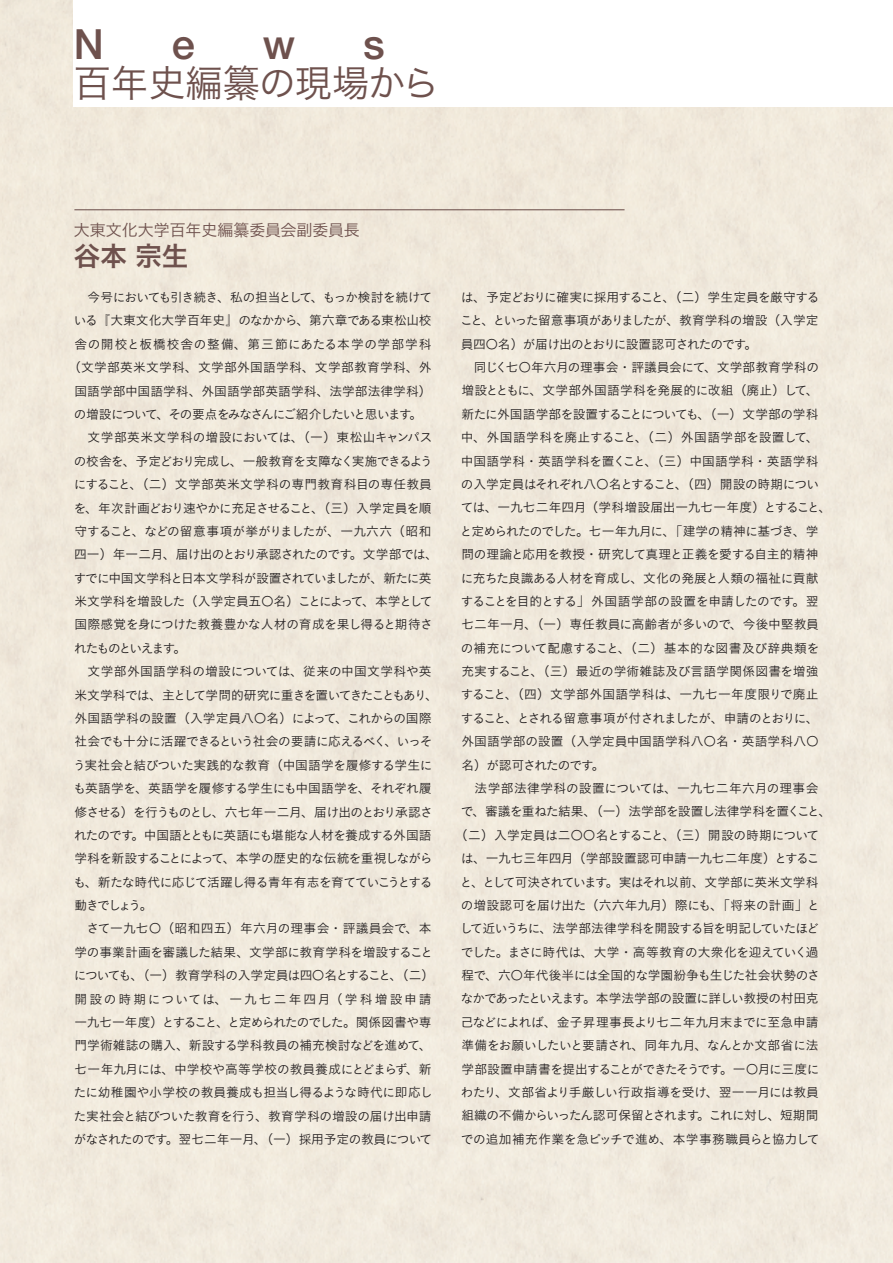
<style>
.page{position:relative;width:893px;height:1263px;background:#fff}
.page>*{position:absolute;margin:0;border:0;box-sizing:border-box;transform-origin:0 0}
.t1{font:500 41.7px "Helvetica Neue LT Pro";color:#6e514d}
.t2{font:37.2px "Hiragino Sans Pr 6 N W3";color:#6e514d}
.t3{font:26.55px "Hiragino Sans Pr 6 N W6";color:#6e514d}
.t4{font:15.9px "Hiragino Sans Pr 6 N W3";color:#6e514d}
.t5{font:12.75px "Koburina Go Std W3";letter-spacing:-.03em;color:#231f20}
.t6{font:12.75px "Koburina Go Std W3";letter-spacing:-.05em;color:#231f20}
.t7{font:12.75px "Koburina Go Std W3";letter-spacing:-.065em;color:#231f20}
.t8{font:12.75px "Koburina Go Std W3";letter-spacing:-.075em;color:#231f20}
.t9{font:12.75px "Koburina Go Std W3";letter-spacing:.015em;color:#231f20}
.t10{font:12.75px "Koburina Go Std W3";letter-spacing:-.06em;color:#231f20}
.t11{font:12.75px "Koburina Go Std W3";letter-spacing:-.01em;color:#231f20}
.t12{font:12.75px "Koburina Go Std W3";letter-spacing:-.005em;color:#231f20}
.t13{font:12.75px "Koburina Go Std W3";letter-spacing:.02em;color:#231f20}
.t14{font:12.75px "Koburina Go Std W3";letter-spacing:-.055em;color:#231f20}
.t15{font:12.75px "Koburina Go Std W3";letter-spacing:.025em;color:#231f20}
.t16{font:12.75px "Koburina Go Std W3";letter-spacing:.005em;color:#231f20}
.t17{font:12.75px "Koburina Go Std W3";letter-spacing:-.08em;color:#231f20}
.t18{font:12.75px "Koburina Go Std W3";letter-spacing:-.105em;color:#231f20}
.t19{font:12.75px "Koburina Go Std W3";letter-spacing:-.07em;color:#231f20}
.t20{font:12.75px "Koburina Go Std W3";color:#231f20}
.t21{font:12.75px "Koburina Go Std W3";letter-spacing:.01em;color:#231f20}
.t22{font:12.75px "Koburina Go Std W3";letter-spacing:.045em;color:#231f20}
.t23{font:12.75px "Koburina Go Std W3";letter-spacing:.145em;color:#231f20}
.t24{font:12.75px "Koburina Go Std W3";letter-spacing:-.135em;color:#231f20}
.s1{font-family:"Ryumin Pro";font-weight:700}
</style>
<div class="page">
<hr style="left:74px;top:209px;width:551px;height:1px;background:#6e514d">
<h1 class="t1" style="left:74px;top:19px;width:32px">N</h1>
<h1 class="t1" style="left:172px;top:19px;width:25px">e</h1>
<h1 class="t1" style="left:263px;top:19px;width:34px">w</h1>
<h1 class="t1" style="left:363px;top:19px;width:23px">s</h1>
<h2 class="t2" style="left:74px;top:49px;width:367px">百年史編纂の現場から</h2>
<p class="t4" style="left:74px;top:216px;width:287px">大東文化大学百年史編纂委員会副委員長</p>
<h3 class="t3" style="left:74px;top:232px;width:116px">谷本宗生</h3>
<p class="t7" style="left:74px;top:288px;width:359px">　今号においても引き続き、私の担当として、もっか検討を続けて</p>
<p class="t11" style="left:74px;top:311px;width:359px">いる<span class="s1">『</span>大東文化大学百年史<span class="s1">』</span>のなかから、第六章である東松山校</p>
<p class="t22" style="left:74px;top:334px;width:359px">舎の開校と板橋校舎の整備、第三節にあたる本学の学部学科</p>
<p class="t13" style="left:68px;top:358px;width:365px">（文学部英米文学科、文学部外国語学科、文学部教育学科、外</p>
<p class="t16" style="left:74px;top:381px;width:359px">国語学部中国語学科、外国語学部英語学科、法学部法律学科）</p>
<p class="t18" style="left:74px;top:405px;width:350px">の増設について、その要点をみなさんにご紹介したいと思います。</p>
<p class="t20" style="left:74px;top:428px;width:360px">　文学部英米文学科の増設においては、（一）東松山キャンパス</p>
<p class="t5" style="left:74px;top:451px;width:361px">の校舎を、予定どおり完成し、一般教育を支障なく実施できるよう</p>
<p class="t15" style="left:74px;top:475px;width:360px">にすること、（二）文学部英米文学科の専門教育科目の専任教員</p>
<p class="t7" style="left:74px;top:498px;width:359px">を、年次計画どおり速やかに充足させること、（三）入学定員を順</p>
<p class="t12" style="left:74px;top:521px;width:359px">守すること、などの留意事項が挙がりましたが、一九六六（昭和</p>
<p class="t7" style="left:74px;top:545px;width:365px">四一）年一二月、届け出のとおり承認されたのです。文学部では、</p>
<p class="t17" style="left:74px;top:568px;width:359px">すでに中国文学科と日本文学科が設置されていましたが、新たに英</p>
<p class="t5" style="left:74px;top:592px;width:359px">米文学科を増設した（入学定員五〇名）ことによって、本学として</p>
<p class="t5" style="left:74px;top:615px;width:360px">国際感覚を身につけた教養豊かな人材の育成を果し得ると期待さ</p>
<p class="t24" style="left:74px;top:638px;width:114px">れたものといえます。</p>
<p class="t9" style="left:74px;top:662px;width:359px">　文学部外国語学科の増設については、従来の中国文学科や英</p>
<p class="t8" style="left:74px;top:685px;width:365px">米文学科では、主として学問的研究に重きを置いてきたこともあり、</p>
<p class="t5" style="left:74px;top:709px;width:359px">外国語学科の設置（入学定員八〇名）によって、これからの国際</p>
<p class="t6" style="left:74px;top:732px;width:360px">社会でも十分に活躍できるという社会の要請に応えるべく、いっそ</p>
<p class="t5" style="left:73px;top:755px;width:361px">う実社会と結びついた実践的な教育（中国語学を履修する学生に</p>
<p class="t5" style="left:73px;top:779px;width:360px">も英語学を、英語学を履修する学生にも中国語学を、それぞれ履</p>
<p class="t10" style="left:74px;top:802px;width:360px">修させる）を行うものとし、六七年一二月、届け出のとおり承認さ</p>
<p class="t7" style="left:74px;top:825px;width:359px">れたのです。中国語とともに英語にも堪能な人材を養成する外国語</p>
<p class="t5" style="left:74px;top:849px;width:360px">学科を新設することによって、本学の歴史的な伝統を重視しながら</p>
<p class="t6" style="left:73px;top:872px;width:361px">も、新たな時代に応じて活躍し得る青年有志を育てていこうとする</p>
<p class="t5" style="left:74px;top:896px;width:80px">動きでしょう。</p>
<p class="t16" style="left:74px;top:919px;width:359px">　さて一九七〇（昭和四五）年六月の理事会・評議員会で、本</p>
<p class="t5" style="left:74px;top:942px;width:360px">学の事業計画を審議した結果、文学部に教育学科を増設すること</p>
<p class="t6" style="left:74px;top:966px;width:362px">についても、（一）教育学科の入学定員は四〇名とすること、（二）</p>
<p class="t23" style="left:74px;top:989px;width:359px">開設の時期については、一九七二年四月（学科増設申請</p>
<p class="t19" style="left:74px;top:1012px;width:359px">一九七一年度）とすること、と定められたのでした。関係図書や専</p>
<p class="t5" style="left:74px;top:1036px;width:359px">門学術雑誌の購入、新設する学科教員の補充検討などを進めて、</p>
<p class="t12" style="left:74px;top:1059px;width:359px">七一年九月には、中学校や高等学校の教員養成にとどまらず、新</p>
<p class="t5" style="left:74px;top:1083px;width:360px">たに幼稚園や小学校の教員養成も担当し得るような時代に即応し</p>
<p class="t5" style="left:74px;top:1106px;width:359px">た実社会と結びついた教育を行う、教育学科の増設の届け出申請</p>
<p class="t14" style="left:74px;top:1129px;width:360px">がなされたのです。翌七二年一月、（一）採用予定の教員について</p>
<p class="t6" style="left:461px;top:287px;width:360px">は、予定どおりに確実に採用すること、（二）学生定員を厳守する</p>
<p class="t5" style="left:460px;top:311px;width:360px">こと、といった留意事項がありましたが、教育学科の増設（入学定</p>
<p class="t8" style="left:461px;top:334px;width:298px">員四〇名）が届け出のとおりに設置認可されたのです。</p>
<p class="t5" style="left:461px;top:358px;width:359px">　同じく七〇年六月の理事会・評議員会にて、文学部教育学科の</p>
<p class="t9" style="left:461px;top:381px;width:359px">増設とともに、文学部外国語学科を発展的に改組（廃止）して、</p>
<p class="t5" style="left:461px;top:404px;width:359px">新たに外国語学部を設置することについても、（一）文学部の学科</p>
<p class="t9" style="left:461px;top:428px;width:359px">中、外国語学科を廃止すること、（二）外国語学部を設置して、</p>
<p class="t13" style="left:461px;top:451px;width:359px">中国語学科・英語学科を置くこと、（三）中国語学科・英語学科</p>
<p class="t5" style="left:461px;top:475px;width:360px">の入学定員はそれぞれ八〇名とすること、（四）開設の時期につい</p>
<p class="t11" style="left:461px;top:498px;width:372px">ては、一九七二年四月（学科増設届出一九七一年度）とすること、</p>
<p class="t10" style="left:460px;top:521px;width:360px">と定められたのでした。七一年九月に、<span class="s1">「</span>建学の精神に基づき、学</p>
<p class="t5" style="left:461px;top:545px;width:359px">問の理論と応用を教授・研究して真理と正義を愛する自主的精神</p>
<p class="t5" style="left:461px;top:568px;width:359px">に充ちた良識ある人材を育成し、文化の発展と人類の福祉に貢献</p>
<p class="t5" style="left:461px;top:591px;width:359px">することを目的とする<span class="s1">」</span>外国語学部の設置を申請したのです。翌</p>
<p class="t5" style="left:461px;top:615px;width:359px">七二年一月、（一）専任教員に高齢者が多いので、今後中堅教員</p>
<p class="t11" style="left:461px;top:638px;width:360px">の補充について配慮すること、（二）基本的な図書及び辞典類を</p>
<p class="t9" style="left:461px;top:662px;width:359px">充実すること、（三）最近の学術雑誌及び言語学関係図書を増強</p>
<p class="t15" style="left:461px;top:685px;width:359px">すること、（四）文学部外国語学科は、一九七一年度限りで廃止</p>
<p class="t8" style="left:461px;top:708px;width:359px">すること、とされる留意事項が付されましたが、申請のとおりに、</p>
<p class="t21" style="left:461px;top:732px;width:359px">外国語学部の設置（入学定員中国語学科八〇名・英語学科八〇</p>
<p class="t17" style="left:461px;top:755px;width:145px">名）が認可されたのです。</p>
<p class="t13" style="left:461px;top:779px;width:359px">　法学部法律学科の設置については、一九七二年六月の理事会</p>
<p class="t6" style="left:461px;top:802px;width:372px">で、審議を重ねた結果、（一）法学部を設置し法律学科を置くこと、</p>
<p class="t5" style="left:455px;top:825px;width:366px">（二）入学定員は二〇〇名とすること、（三）開設の時期について</p>
<p class="t12" style="left:461px;top:849px;width:360px">は、一九七三年四月（学部設置認可申請一九七二年度）とするこ</p>
<p class="t10" style="left:460px;top:872px;width:360px">と、として可決されています。実はそれ以前、文学部に英米文学科</p>
<p class="t5" style="left:461px;top:895px;width:361px">の増設認可を届け出た（六六年九月）際にも、<span class="s1">「</span>将来の計画<span class="s1">」</span>と</p>
<p class="t14" style="left:460px;top:919px;width:361px">して近いうちに、法学部法律学科を開設する旨を明記していたほど</p>
<p class="t5" style="left:461px;top:942px;width:359px">でした。まさに時代は、大学・高等教育の大衆化を迎えていく過</p>
<p class="t5" style="left:461px;top:966px;width:360px">程で、六〇年代後半には全国的な学園紛争も生じた社会状勢のさ</p>
<p class="t5" style="left:461px;top:989px;width:359px">なかであったといえます。本学法学部の設置に詳しい教授の村田克</p>
<p class="t5" style="left:461px;top:1012px;width:359px">己などによれば、金子昇理事長より七二年九月末までに至急申請</p>
<p class="t5" style="left:461px;top:1036px;width:359px">準備をお願いしたいと要請され、同年九月、なんとか文部省に法</p>
<p class="t6" style="left:461px;top:1059px;width:360px">学部設置申請書を提出することができたそうです。一〇月に三度に</p>
<p class="t5" style="left:461px;top:1082px;width:359px">わたり、文部省より手厳しい行政指導を受け、翌一一月には教員</p>
<p class="t8" style="left:461px;top:1106px;width:359px">組織の不備からいったん認可保留とされます。これに対し、短期間</p>
<p class="t5" style="left:461px;top:1129px;width:360px">での追加補充作業を急ピッチで進め、本学事務職員らと協力して</p>
</div>
